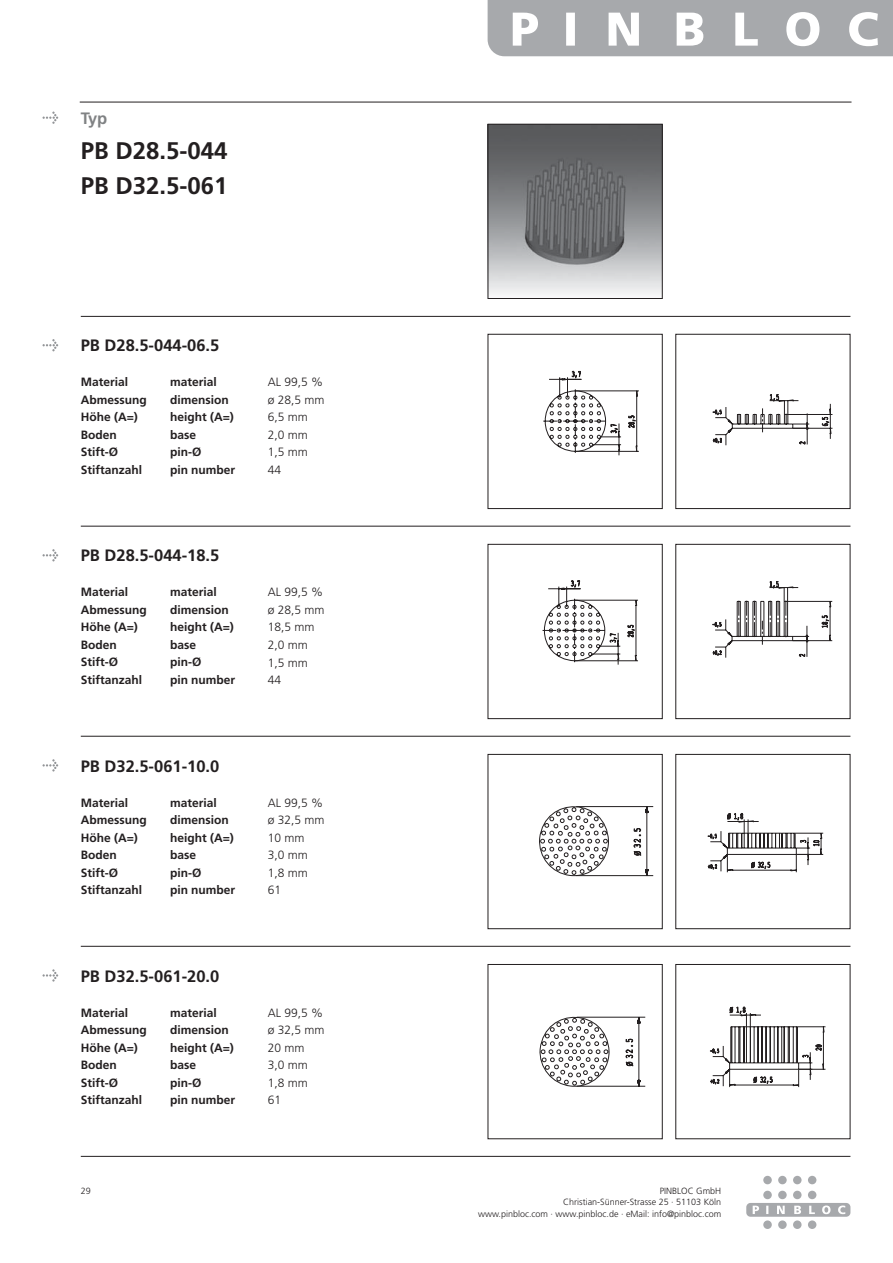
<style>
.page{position:relative;width:893px;height:1263px;background:#fff}
.page>*{position:absolute;margin:0;border:0;box-sizing:border-box;transform-origin:0 0}
.t1{font:700 24px/35px "Frutiger";color:#231f20}
.t2{font:700 16.5px "Frutiger";color:#231f20}
.t3{font:700 16.5px "Frutiger";color:#808284}
.t4{font:700 12px/17.5px "Frutiger";color:#231f20}
.t5{font:300 12px/17.5px "Frutiger";color:#231f20}
.t6{font:300 9px/11.4px "Frutiger";color:#231f20;text-align:right}
</style>
<div class="page">
<svg style="left:746px;top:1203px;width:104px;height:14px"></svg>
<div style="left:763px;top:1191px;width:9px;height:8px;background:#a7a9ac;border-radius:50%"></div>
<div style="left:778px;top:1191px;width:9px;height:8px;background:#a7a9ac;border-radius:50%"></div>
<div style="left:793px;top:1191px;width:8px;height:8px;background:#a7a9ac;border-radius:50%"></div>
<div style="left:808px;top:1191px;width:8px;height:8px;background:#a7a9ac;border-radius:50%"></div>
<div style="left:763px;top:1176px;width:9px;height:8px;background:#a7a9ac;border-radius:50%"></div>
<div style="left:778px;top:1176px;width:9px;height:8px;background:#a7a9ac;border-radius:50%"></div>
<div style="left:793px;top:1176px;width:8px;height:8px;background:#a7a9ac;border-radius:50%"></div>
<div style="left:808px;top:1176px;width:8px;height:8px;background:#a7a9ac;border-radius:50%"></div>
<div style="left:763px;top:1220px;width:9px;height:9px;background:#a7a9ac;border-radius:50%"></div>
<div style="left:778px;top:1220px;width:9px;height:9px;background:#a7a9ac;border-radius:50%"></div>
<div style="left:793px;top:1220px;width:8px;height:9px;background:#a7a9ac;border-radius:50%"></div>
<div style="left:808px;top:1220px;width:8px;height:9px;background:#a7a9ac;border-radius:50%"></div>
<svg style="left:488px;top:0;width:405px;height:56px"></svg>
<svg style="left:43px;top:112px;width:15px;height:12px"></svg>
<svg style="left:43px;top:549px;width:15px;height:12px"></svg>
<svg style="left:43px;top:339px;width:15px;height:12px"></svg>
<svg style="left:43px;top:759px;width:15px;height:12px"></svg>
<svg style="left:43px;top:969px;width:15px;height:12px"></svg>
<hr style="left:80px;top:102px;width:771px;height:1px;background:#231f20">
<hr style="left:81px;top:316px;width:769px;height:1px;background:#231f20">
<hr style="left:81px;top:526px;width:769px;height:1px;background:#231f20">
<hr style="left:81px;top:736px;width:769px;height:1px;background:#231f20">
<hr style="left:81px;top:946px;width:769px;height:1px;background:#231f20">
<hr style="left:81px;top:1156px;width:769px;height:1px;background:#231f20">
<svg style="left:487px;top:334px;width:364px;height:805px"></svg>
<svg style="left:534px;top:371px;width:299px;height:718px"></svg>
<img style="left:490px;top:126px;width:171px;height:169px">
<div style="left:488px;top:124px;width:175px;height:175px;border:1px solid #231f20"></div>
<h2 class="t3" style="left:81px;top:111px;width:28px">Typ</h2>
<h1 class="t1" style="left:81px;top:135px;width:148px">PB D28.5-044<br>PB D32.5-061</h1>
<h2 class="t2" style="left:81px;top:339px;width:140px">PB D28.5-044-06.5</h2>
<p class="t4" style="left:81px;top:374px;width:67px">Material<br>Abmessung<br>Höhe (A=)<br>Boden<br>Stift-Ø<br>Stiftanzahl</p>
<p class="t4" style="left:170px;top:374px;width:67px">material dimension height (A=) base<br>pin-Ø<br>pin number</p>
<h2 class="t2" style="left:81px;top:549px;width:140px">PB D28.5-044-18.5</h2>
<p class="t4" style="left:81px;top:584px;width:67px">Material<br>Abmessung<br>Höhe (A=)<br>Boden<br>Stift-Ø<br>Stiftanzahl</p>
<p class="t4" style="left:170px;top:584px;width:67px">material dimension height (A=) base<br>pin-Ø<br>pin number</p>
<h2 class="t2" style="left:81px;top:759px;width:140px">PB D32.5-061-10.0</h2>
<p class="t4" style="left:81px;top:794px;width:67px">Material<br>Abmessung<br>Höhe (A=)<br>Boden<br>Stift-Ø<br>Stiftanzahl</p>
<p class="t4" style="left:170px;top:794px;width:67px">material dimension height (A=) base<br>pin-Ø<br>pin number</p>
<h2 class="t2" style="left:81px;top:969px;width:140px">PB D32.5-061-20.0</h2>
<p class="t4" style="left:81px;top:1004px;width:67px">Material<br>Abmessung<br>Höhe (A=)<br>Boden<br>Stift-Ø<br>Stiftanzahl</p>
<p class="t4" style="left:170px;top:1004px;width:67px">material dimension height (A=) base<br>pin-Ø<br>pin number</p>
<p class="t6" style="left:81px;top:1186px;width:12px">29</p>
<p class="t5" style="left:268px;top:374px;width:58px">AL 99,5 % ø 28,5 mm<br>6,5 mm<br>2,0 mm<br>1,5 mm<br>44</p>
<p class="t5" style="left:268px;top:584px;width:58px">AL 99,5 % ø 28,5 mm<br>18,5 mm<br>2,0 mm<br>1,5 mm<br>44</p>
<p class="t5" style="left:268px;top:794px;width:58px">AL 99,5 % ø 32,5 mm<br>10 mm<br>3,0 mm<br>1,8 mm<br>61</p>
<p class="t5" style="left:268px;top:1004px;width:58px">AL 99,5 % ø 32,5 mm<br>20 mm<br>3,0 mm<br>1,8 mm<br>61</p>
<p class="t6" style="left:478px;top:1186px;width:245px">PINBLOC GmbH<br>Christian-Sünner-Strasse 25 · 51103 Köln<br>www.pinbloc.com · www.pinbloc.de · eMail: info@pinbloc.com</p>
</div>
